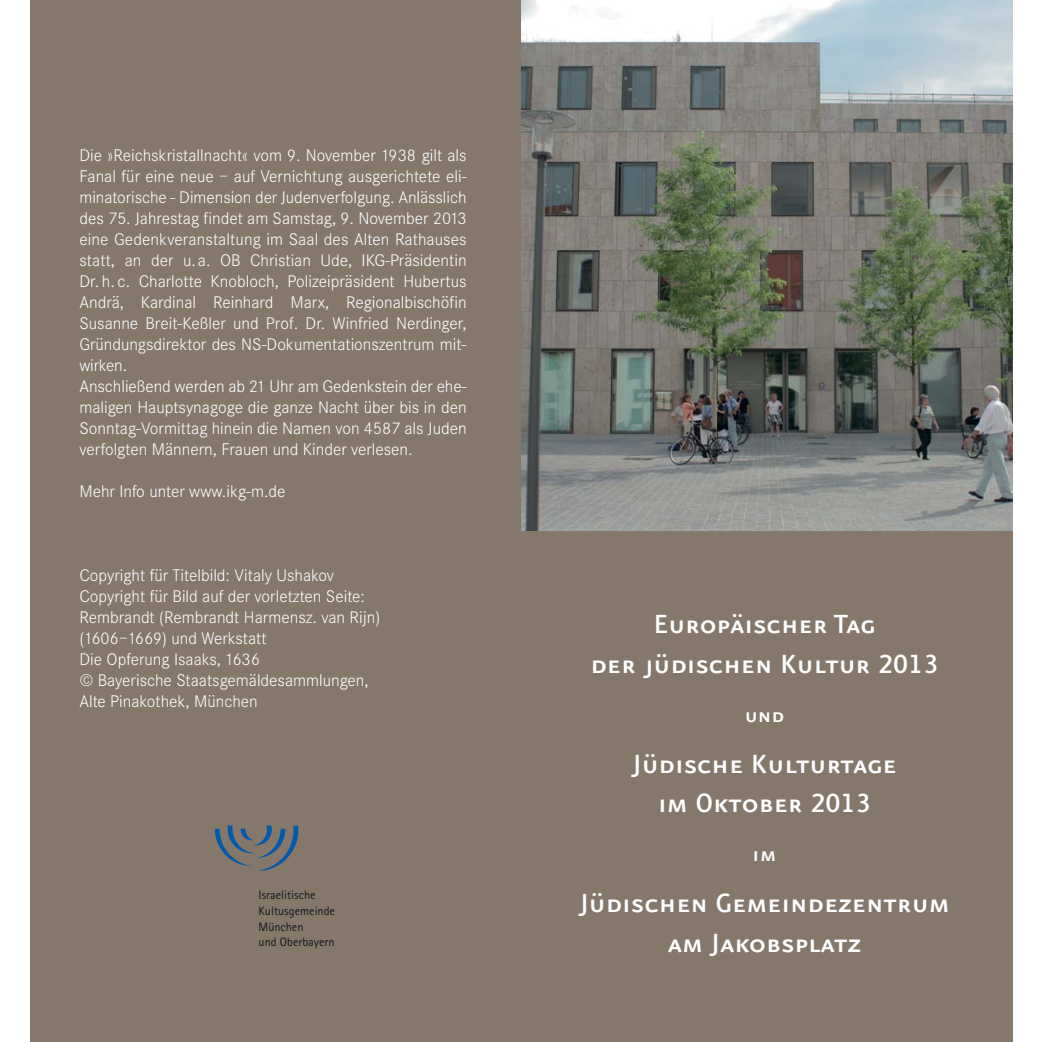
<style>
.page{position:relative;width:1042px;height:1042px;background:#fff}
.page>*{position:absolute;margin:0;border:0;box-sizing:border-box;transform-origin:0 0}
.t1{font:31.5px/39.2px "Eureka Sans Medium Caps";color:#fff;text-align:center}
.t2{font:24.5px "Eureka Sans Medium Caps";color:#fff}
.t3{font:300 17.5px/21px "Corporate S";color:#fff}
.t4{font:12.25px/15.8px "Rotis Sans Serif";color:#16171a}
</style>
<div class="page">
<div style="left:513px;top:0;width:499px;height:1041px;background:#85786b"></div>
<img style="left:521px;top:0;width:491px;height:530px">
<div style="left:30px;top:0;width:486px;height:1041px;background:#85786b"></div>
<img style="left:214px;top:825px;width:85px;height:46px">
<p class="t3" style="left:79px;top:146px;width:388px">Die »Reichskristallnacht« vom 9. November 1938 gilt als Fanal für eine neue – auf Vernichtung ausgerichtete eli&shy;minatorische - Dimension der Judenverfolgung. Anlässlich des 75. Jahrestag findet am Samstag, 9. November 2013 eine Gedenkveranstaltung im Saal des Alten Rathauses statt, an der u.a. OB Christian Ude, IKG-Präsidentin Dr. h. c. Charlotte Knobloch, Polizeipräsident Hubertus Andrä, Kardinal Reinhard Marx, Regionalbischöfin Susanne Breit-Keßler und Prof. Dr. Winfried Nerdinger, Gründungsdirektor des NS-Dokumentationszentrum mit&shy;wirken.<br>Anschließend werden ab 21 Uhr am Gedenkstein der ehe&shy;maligen Hauptsynagoge die ganze Nacht über bis in den Sonntag-Vormittag hinein die Namen von 4587 als Juden verfolgten Männern, Frauen und Kinder verlesen.</p>
<p class="t3" style="left:79px;top:482px;width:208px">Mehr Info unter www.ikg-m.de</p>
<p class="t3" style="left:79px;top:566px;width:302px">Copyright für Titelbild: Vitaly Ushakov Copyright für Bild auf der vorletzten Seite:<br>Rembrandt (Rembrandt Harmensz. van Rijn) (1606–1669) und Werkstatt<br>Die Opferung Isaaks, 1636<br>© Bayerische Staatsgemäldesammlungen, Alte Pinakothek, München</p>
<p class="t4" style="left:258px;top:888px;width:78px">Israelitische<br>Kultusgemeinde<br>München<br>und Oberbayern</p>
<h1 class="t1" style="left:590px;top:602px;width:349px">Europäischer Tag<br>der jüdischen Kultur 2013</h1>
<h2 class="t2" style="left:744px;top:698px;width:41px">und</h2>
<h1 class="t1" style="left:632px;top:742px;width:266px">Jüdische Kulturtage im Oktober 2013</h1>
<h2 class="t2" style="left:752px;top:838px;width:25px">im</h2>
<h1 class="t1" style="left:579px;top:881px;width:371px">Jüdischen Gemeindezentrum am Jakobsplatz</h1>
</div>
